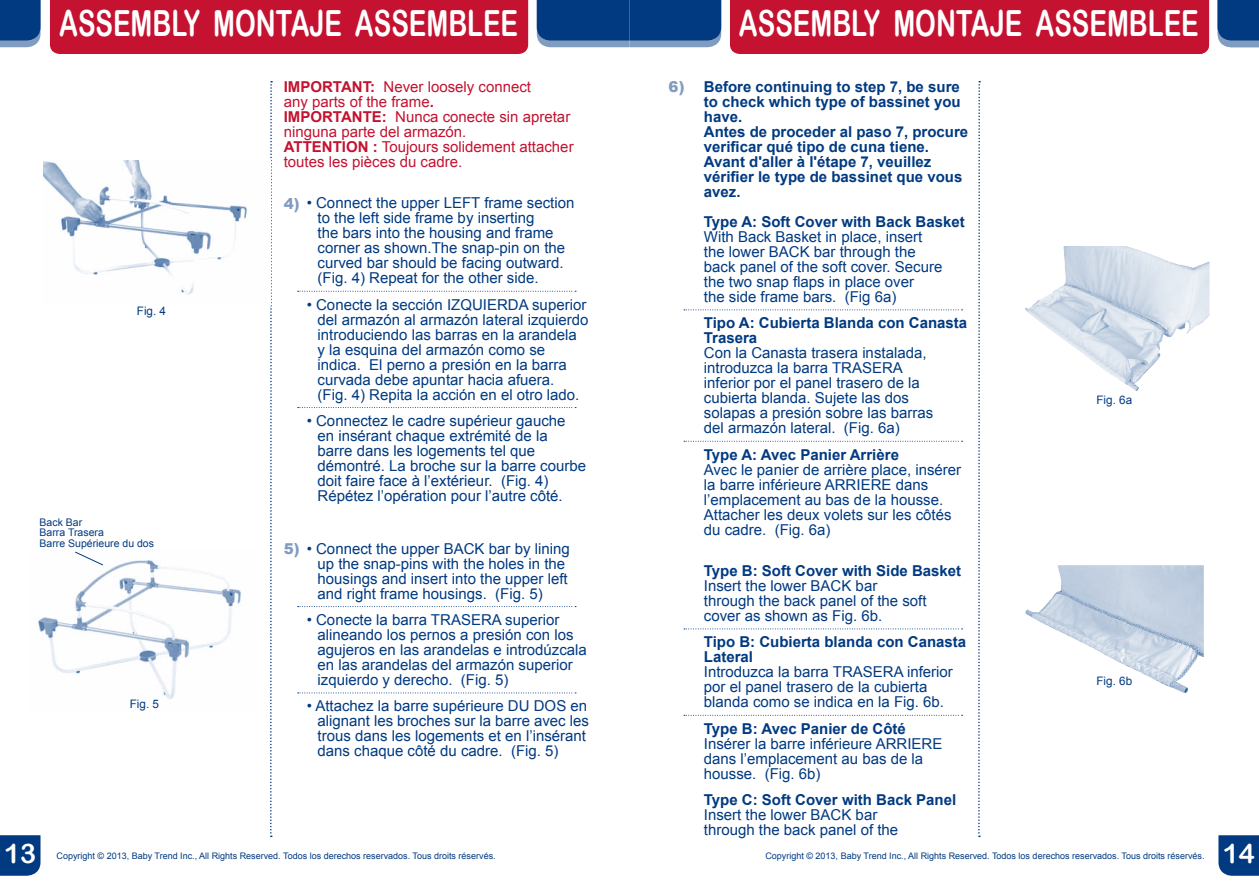
<style>
.page{position:relative;width:1259px;height:893px;background:#fff}
.page>*{position:absolute;margin:0;border:0;box-sizing:border-box;transform-origin:0 0}
.t1{font:36px "Arial Rounded MT Bold";color:#fff;scale:.73 1}
.t2{font:36px "Arial Rounded MT Bold";color:#fff}
.t3{font:27px "Arial Rounded MT Bold";color:#fff}
.t4{font:15px/15px "Arial";color:#013a81}
.t5{font:700 15px/15px "Arial";color:#013a81}
.t6{font:15px/15px "Arial";color:#c41230}
.t7{font:900 15px "Arial";color:#809dc0}
.t8{font:11.7px "Arial";color:#013a81}
.t9{font:10.5px/10.5px "Arial";color:#013a81}
.t10{font:9px "Arial";color:#013a81}
.s1{font-weight:700}
</style>
<div class="page">
<div style="left:0;top:835px;width:40px;height:41px;background:#013a81"></div>
<svg style="left:270px;top:81px;width:2px;height:756px"></svg>
<svg style="left:1218px;top:835px;width:41px;height:41px;background:#0c4386"></svg>
<svg style="left:978px;top:81px;width:2px;height:756px"></svg>
<svg style="left:684px;top:309px;width:278px;height:1px"></svg>
<svg style="left:684px;top:441px;width:278px;height:1px"></svg>
<svg style="left:684px;top:629px;width:278px;height:1px"></svg>
<svg style="left:684px;top:715px;width:278px;height:1px"></svg>
<svg style="left:298px;top:291px;width:278px;height:1px"></svg>
<svg style="left:298px;top:407px;width:278px;height:1px"></svg>
<svg style="left:298px;top:606px;width:278px;height:1px"></svg>
<svg style="left:298px;top:693px;width:278px;height:1px"></svg>
<img style="left:43px;top:161px;width:204px;height:134px">
<img style="left:38px;top:560px;width:203px;height:140px">
<svg style="left:74px;top:551px;width:30px;height:15px"></svg>
<img style="left:1025px;top:565px;width:178px;height:128px">
<svg style="left:1217px;top:0;width:42px;height:47px;background:#194d8d"></svg>
<svg style="left:0;top:0;width:40px;height:47px;background:#164a8b"></svg>
<div style="left:730px;top:0;width:479px;height:54px;background:#c41230"></div>
<svg style="left:537px;top:0;width:184px;height:47px;background:#15498a"></svg>
<div style="left:50px;top:0;width:478px;height:54px;background:#c41230"></div>
<img style="left:1025px;top:246px;width:184px;height:145px">
<h1 class="t1" style="left:59px;top:2px;width:630px">ASSEMBLY MONTAJE ASSEMBLEE</h1>
<h1 class="t1" style="left:739px;top:1px;width:631px">ASSEMBLY MONTAJE ASSEMBLEE</h1>
<h1 class="t2" style="left:993px;top:2px;width:182px">WARNING</h1>
<p class="t8" style="left:137px;top:303px;width:31px">Fig. 4</p>
<p class="t9" style="left:40px;top:517px;width:116px">Back Bar<br>Barra Trasera<br>Barre Supérieure du dos</p>
<p class="t8" style="left:130px;top:696px;width:31px">Fig. 5</p>
<p class="t6" style="left:284px;top:79px;width:291px"><span class="s1">IMPORTANT:</span> Never loosely connect<br>any parts of the frame<span class="s1">.<br>IMPORTANTE:</span> Nunca conecte sin apretar ninguna parte del armazón.<br><span class="s1">ATTENTION :</span> Toujours solidement attacher toutes les pièces du cadre.</p>
<p class="t4" style="left:317px;top:196px;width:258px;text-indent:-11px">• Connect the upper LEFT frame section to the left side frame by inserting<br>the bars into the housing and frame corner as shown.The snap-pin on the curved bar should be facing outward. (Fig. 4) Repeat for the other side.</p>
<p class="t4" style="left:317px;top:297px;width:272px;text-indent:-11px">• Conecte la sección IZQUIERDA superior del armazón al armazón lateral izquierdo introduciendo las barras en la arandela<br>y la esquina del armazón como se indica. El perno a presión en la barra curvada debe apuntar hacia afuera.<br>(Fig. 4) Repita la acción en el otro lado.</p>
<p class="t4" style="left:317px;top:413px;width:270px;text-indent:-11px">• Connectez le cadre supérieur gauche<br>en insérant chaque extrémité de la barre dans les logements tel que démontré. La broche sur la barre courbe doit faire face à l’extérieur. (Fig. 4)<br>Répétez l’opération pour l’autre côté.</p>
<p class="t4" style="left:317px;top:541px;width:254px;text-indent:-11px">• Connect the upper BACK bar by lining up the snap-pins with the holes in the housings and insert into the upper left and right frame housings. (Fig. 5)</p>
<p class="t4" style="left:317px;top:612px;width:271px;text-indent:-11px">• Conecte la barra TRASERA superior alineando los pernos a presión con los agujeros en las arandelas e introdúzcala en las arandelas del armazón superior izquierdo y derecho. (Fig. 5)</p>
<p class="t4" style="left:317px;top:699px;width:273px;text-indent:-11px">• Attachez la barre supérieure DU DOS en alignant les broches sur la barre avec les trous dans les logements et en l’insérant dans chaque côté du cadre. (Fig. 5)</p>
<p class="t7" style="left:284px;top:193px;width:17px">4)</p>
<p class="t7" style="left:284px;top:538px;width:17px">5)</p>
<p class="t7" style="left:668px;top:75px;width:17px">6)</p>
<p class="t5" style="left:704px;top:80px;width:266px">Before continuing to step 7, be sure to check which type of bassinet you have.<br>Antes de proceder al paso 7, procure verificar qué tipo de cuna tiene.<br>Avant d'aller à l'étape 7, veuillez vérifier le type de bassinet que vous avez.</p>
<p class="t5" style="left:704px;top:215px;width:262px">Type A: Soft Cover with Back Basket</p>
<p class="t4" style="left:704px;top:229px;width:240px">With Back Basket in place, insert the lower BACK bar through the back panel of the soft cover. Secure the two snap flaps in place over<br>the side frame bars. (Fig 6a)</p>
<p class="t5" style="left:704px;top:316px;width:265px">Tipo A: Cubierta Blanda con Canasta<br>Trasera</p>
<p class="t4" style="left:704px;top:346px;width:231px">Con la Canasta trasera instalada, introduzca la barra TRASERA inferior por el panel trasero de la cubierta blanda. Sujete las dos solapas a presión sobre las barras del armazón lateral. (Fig. 6a)</p>
<p class="t5" style="left:704px;top:447px;width:197px">Type A: Avec Panier Arrière</p>
<p class="t4" style="left:704px;top:462px;width:259px">Avec le panier de arrière place, insérer la barre inférieure ARRIERE dans l’emplacement au bas de la housse.<br>Attacher les deux volets sur les côtés du cadre. (Fig. 6a)</p>
<p class="t5" style="left:704px;top:564px;width:259px">Type B: Soft Cover with Side Basket</p>
<p class="t4" style="left:704px;top:578px;width:224px">Insert the lower BACK bar through the back panel of the soft cover as shown as Fig. 6b.</p>
<p class="t5" style="left:704px;top:635px;width:264px">Tipo B: Cubierta blanda con Canasta<br>Lateral</p>
<p class="t4" style="left:704px;top:665px;width:250px">Introduzca la barra TRASERA inferior por el panel trasero de la cubierta blanda como se indica en la Fig. 6b.</p>
<p class="t5" style="left:704px;top:721px;width:204px">Type B: Avec Panier de Côté</p>
<p class="t4" style="left:704px;top:736px;width:240px">Insérer la barre inférieure ARRIERE dans l’emplacement au bas de la housse. (Fig. 6b)</p>
<p class="t5" style="left:704px;top:793px;width:254px">Type C: Soft Cover with Back Panel</p>
<p class="t4" style="left:704px;top:807px;width:196px">Insert the lower BACK bar through the back panel of the</p>
<p class="t8" style="left:1096px;top:392px;width:37px">Fig. 6a</p>
<p class="t8" style="left:1096px;top:673px;width:37px">Fig. 6b</p>
<h2 class="t3" style="left:4px;top:838px;width:34px">13</h2>
<p class="t10" style="left:765px;top:850px;width:441px">Copyright © 2013, Baby Trend Inc., All Rights Reserved. Todos los derechos reservados. Tous droits réservés.</p>
<h2 class="t3" style="left:1222px;top:838px;width:34px">14</h2>
<p class="t10" style="left:57px;top:850px;width:441px">Copyright © 2013, Baby Trend Inc., All Rights Reserved. Todos los derechos reservados. Tous droits réservés.</p>
</div>
